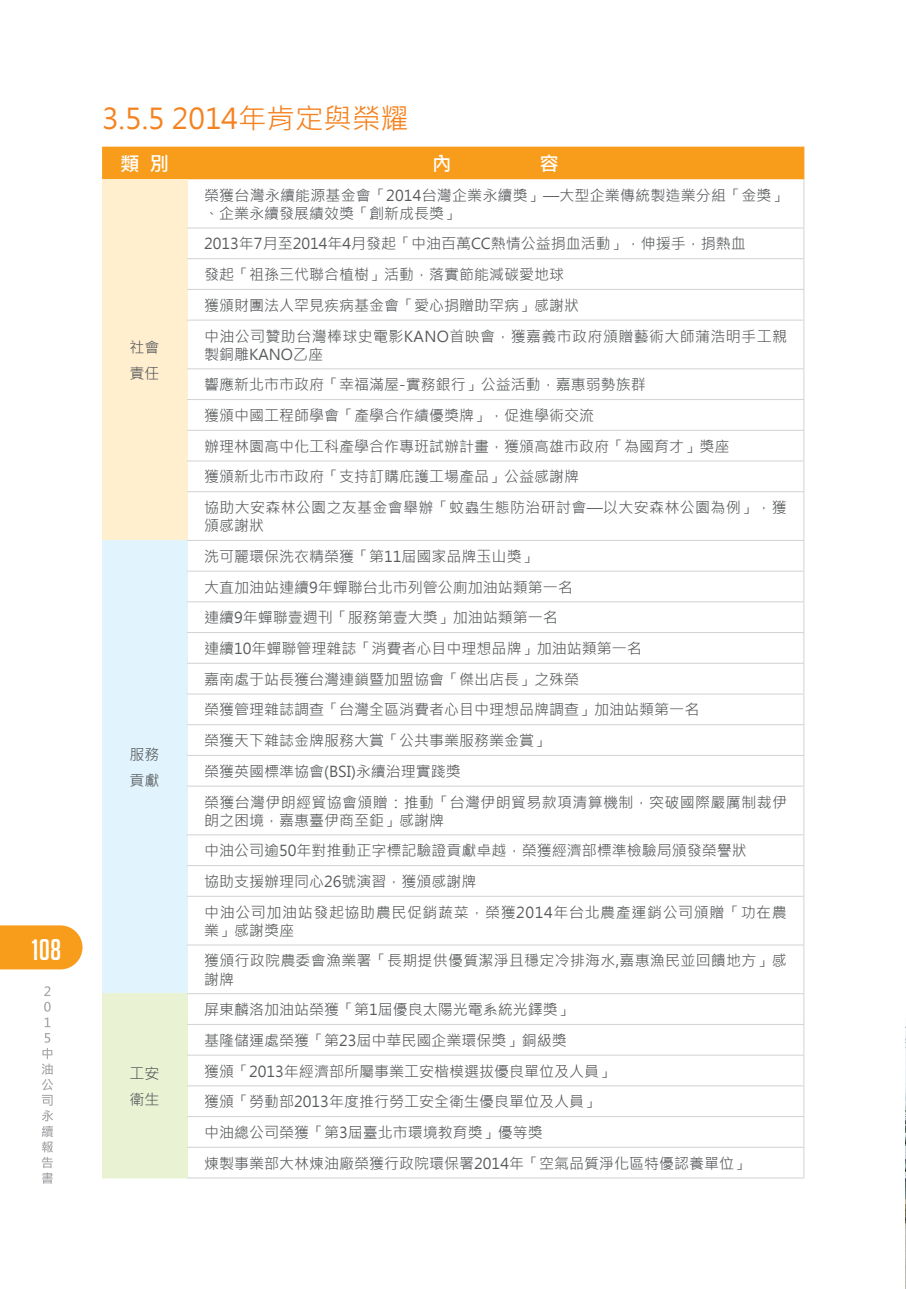
<style>
.page{position:relative;width:906px;height:1289px;background:#fff}
.page>*{position:absolute;margin:0;border:0;box-sizing:border-box;transform-origin:0 0}
.t1{font:29.25px "Big Noodle Titling";color:#fff}
.t2{font:28.5px "Microsoft Jheng Hei";color:#f5821f}
.t3{font:700 19.5px "Microsoft Jheng Hei";color:#fff}
.t4{font:15px/30.8px "Microsoft Jheng Hei";color:#57595b}
</style>
<div class="page">
<img style="left:905px;top:1026px;width:1px;height:262px">
<svg style="left:0;top:925px;width:82px;height:44px;background:#f8a128"></svg>
<svg style="left:44px;top:986px;width:7px;height:25px"></svg>
<svg style="left:42px;top:1017px;width:11px;height:166px"></svg>
<div style="left:102px;top:147px;width:701px;height:32px;background:#f89c1b"></div>
<div style="left:102px;top:179px;width:85px;height:361px;background:#ffefcf"></div>
<div style="left:102px;top:540px;width:85px;height:453px;background:#e1f3fc"></div>
<div style="left:102px;top:993px;width:85px;height:184px;background:#eaf2d4"></div>
<hr style="left:803px;top:179px;width:1px;height:48px;background:#d1d2d4">
<hr style="left:187px;top:227px;width:617px;height:1px;background:#d1d2d4">
<hr style="left:803px;top:228px;width:1px;height:30px;background:#d1d2d4">
<hr style="left:187px;top:258px;width:617px;height:1px;background:#d1d2d4">
<hr style="left:803px;top:259px;width:1px;height:30px;background:#d1d2d4">
<hr style="left:187px;top:289px;width:617px;height:1px;background:#d1d2d4">
<hr style="left:803px;top:290px;width:1px;height:30px;background:#d1d2d4">
<hr style="left:187px;top:320px;width:617px;height:1px;background:#d1d2d4">
<hr style="left:803px;top:320px;width:1px;height:48px;background:#d1d2d4">
<hr style="left:187px;top:368px;width:617px;height:1px;background:#d1d2d4">
<hr style="left:803px;top:369px;width:1px;height:30px;background:#d1d2d4">
<hr style="left:187px;top:399px;width:617px;height:1px;background:#d1d2d4">
<hr style="left:803px;top:400px;width:1px;height:30px;background:#d1d2d4">
<hr style="left:187px;top:430px;width:617px;height:1px;background:#d1d2d4">
<hr style="left:803px;top:430px;width:1px;height:30px;background:#d1d2d4">
<hr style="left:187px;top:460px;width:617px;height:1px;background:#d1d2d4">
<hr style="left:803px;top:461px;width:1px;height:30px;background:#d1d2d4">
<hr style="left:187px;top:491px;width:617px;height:1px;background:#d1d2d4">
<hr style="left:803px;top:492px;width:1px;height:48px;background:#d1d2d4">
<hr style="left:187px;top:540px;width:617px;height:1px;background:#d1d2d4">
<svg style="left:803px;top:541px;width:1px;height:29px"></svg>
<hr style="left:187px;top:570px;width:617px;height:1px;background:#d1d2d4">
<hr style="left:803px;top:571px;width:1px;height:30px;background:#d1d2d4">
<hr style="left:187px;top:601px;width:617px;height:1px;background:#d1d2d4">
<hr style="left:803px;top:602px;width:1px;height:30px;background:#d1d2d4">
<hr style="left:187px;top:632px;width:617px;height:1px;background:#d1d2d4">
<hr style="left:803px;top:633px;width:1px;height:30px;background:#d1d2d4">
<hr style="left:187px;top:663px;width:617px;height:1px;background:#d1d2d4">
<hr style="left:803px;top:663px;width:1px;height:30px;background:#d1d2d4">
<hr style="left:187px;top:693px;width:617px;height:1px;background:#d1d2d4">
<hr style="left:803px;top:694px;width:1px;height:30px;background:#d1d2d4">
<hr style="left:187px;top:724px;width:617px;height:1px;background:#d1d2d4">
<hr style="left:803px;top:725px;width:1px;height:30px;background:#d1d2d4">
<hr style="left:187px;top:755px;width:617px;height:1px;background:#d1d2d4">
<hr style="left:803px;top:755px;width:1px;height:30px;background:#d1d2d4">
<hr style="left:187px;top:785px;width:617px;height:1px;background:#d1d2d4">
<hr style="left:803px;top:786px;width:1px;height:48px;background:#d1d2d4">
<hr style="left:187px;top:834px;width:617px;height:1px;background:#d1d2d4">
<hr style="left:803px;top:835px;width:1px;height:30px;background:#d1d2d4">
<hr style="left:187px;top:865px;width:617px;height:1px;background:#d1d2d4">
<svg style="left:803px;top:866px;width:1px;height:29px"></svg>
<hr style="left:187px;top:895px;width:617px;height:1px;background:#d1d2d4">
<hr style="left:803px;top:896px;width:1px;height:48px;background:#d1d2d4">
<hr style="left:187px;top:944px;width:617px;height:1px;background:#d1d2d4">
<hr style="left:803px;top:945px;width:1px;height:48px;background:#d1d2d4">
<hr style="left:187px;top:993px;width:617px;height:1px;background:#d1d2d4">
<hr style="left:803px;top:994px;width:1px;height:30px;background:#d1d2d4">
<hr style="left:187px;top:1024px;width:617px;height:1px;background:#d1d2d4">
<hr style="left:803px;top:1024px;width:1px;height:30px;background:#d1d2d4">
<hr style="left:187px;top:1054px;width:617px;height:1px;background:#d1d2d4">
<hr style="left:803px;top:1055px;width:1px;height:30px;background:#d1d2d4">
<hr style="left:187px;top:1085px;width:617px;height:1px;background:#d1d2d4">
<hr style="left:803px;top:1086px;width:1px;height:30px;background:#d1d2d4">
<hr style="left:187px;top:1116px;width:617px;height:1px;background:#d1d2d4">
<hr style="left:803px;top:1116px;width:1px;height:30px;background:#d1d2d4">
<hr style="left:187px;top:1146px;width:617px;height:1px;background:#d1d2d4">
<hr style="left:803px;top:1147px;width:1px;height:30px;background:#d1d2d4">
<hr style="left:187px;top:1177px;width:617px;height:1px;background:#d1d2d4">
<hr style="left:102px;top:1177px;width:85px;height:1px;background:#eaf2d4">
<hr style="left:803px;top:147px;width:1px;height:32px;background:#f89c1b">
<h1 class="t1" style="left:32px;top:933px;width:31px">108</h1>
<h2 class="t2" style="left:102px;top:101px;width:308px">3.5.5 2014年肯定與榮耀</h2>
<h3 class="t3" style="left:120px;top:151px;width:50px">類 別</h3>
<h3 class="t3" style="left:432px;top:151px;width:21px">內</h3>
<h3 class="t3" style="left:539px;top:151px;width:21px">容</h3>
<p class="t4" style="left:130px;top:334px;width:31px;line-height:26.5px">社會責任</p>
<p class="t4" style="left:130px;top:741px;width:31px;line-height:26.5px">服務貢獻</p>
<p class="t4" style="left:130px;top:1059px;width:31px;line-height:26.5px">工安衛生</p>
<p class="t4" style="left:204px;top:186px;width:584px;line-height:18px">榮獲台灣永續能源基金會「2014台灣企業永續獎」—大型企業傳統製造業分組「金獎」、企業永續發展績效獎「創新成長獎」</p>
<p class="t4" style="left:204px;top:228px;width:584px">2013年7月至2014年4月發起「中油百萬CC熱情公益捐血活動」，伸援手，捐熱血<br>發起「祖孫三代聯合植樹」活動，落實節能減碳愛地球<br>獲頒財團法人罕見疾病基金會「愛心捐贈助罕病」感謝狀<br>中油公司贊助台灣棒球史電影KANO首映會，獲嘉義市政府頒贈藝術大師蒲浩明手工親</p>
<p class="t4" style="left:204px;top:338px;width:584px">製銅雕KANO乙座<br>響應新北市市政府「幸福滿屋-實務銀行」公益活動，嘉惠弱勢族群<br>獲頒中國工程師學會「產學合作績優獎牌」，促進學術交流<br>辦理林園高中化工科產學合作專班試辦計畫，獲頒高雄市政府「為國育才」獎座<br>獲頒新北市市政府「支持訂購庇護工場產品」公益感謝牌<br>協助大安森林公園之友基金會舉辦「蚊蟲生態防治研討會—以大安森林公園為例」，獲</p>
<p class="t4" style="left:204px;top:510px;width:61px">頒感謝狀</p>
<p class="t4" style="left:204px;top:541px;width:584px">洗可麗環保洗衣精榮獲「第11屆國家品牌玉山獎」<br>大直加油站連續9年蟬聯台北市列管公廁加油站類第一名<br>連續9年蟬聯壹週刊「服務第壹大獎」加油站類第一名<br>連續10年蟬聯管理雜誌「消費者心目中理想品牌」加油站類第一名<br>嘉南處于站長獲台灣連鎖暨加盟協會「傑出店長」之殊榮<br>榮獲管理雜誌調查「台灣全區消費者心目中理想品牌調查」加油站類第一名<br>榮獲天下雜誌金牌服務大賞「公共事業服務業金賞」<br>榮獲英國標準協會(BSI)永續治理實踐獎<br>榮獲台灣伊朗經貿協會頒贈：推動「台灣伊朗貿易款項清算機制，突破國際嚴厲制裁伊</p>
<p class="t4" style="left:204px;top:804px;width:584px">朗之困境，嘉惠臺伊商至鉅」感謝牌<br>中油公司逾50年對推動正字標記驗證貢獻卓越，榮獲經濟部標準檢驗局頒發榮譽狀<br>協助支援辦理同心26號演習，獲頒感謝牌<br>中油公司加油站發起協助農民促銷蔬菜，榮獲2014年台北農產運銷公司頒贈「功在農</p>
<p class="t4" style="left:204px;top:914px;width:584px">業」感謝獎座<br>獲頒行政院農委會漁業署「長期提供優質潔淨且穩定冷排海水,嘉惠漁民並回饋地方」感</p>
<p class="t4" style="left:204px;top:963px;width:31px">謝牌</p>
<p class="t4" style="left:204px;top:994px;width:546px">屏東麟洛加油站榮獲「第1屆優良太陽光電系統光鐸獎」<br>基隆儲運處榮獲「第23屆中華民國企業環保獎」銅級獎<br>獲頒「2013年經濟部所屬事業工安楷模選拔優良單位及人員」<br>獲頒「勞動部2013年度推行勞工安全衛生優良單位及人員」<br>中油總公司榮獲「第3屆臺北市環境教育獎」優等獎<br>煉製事業部大林煉油廠榮獲行政院環保署2014年「空氣品質淨化區特優認養單位」</p>
</div>
